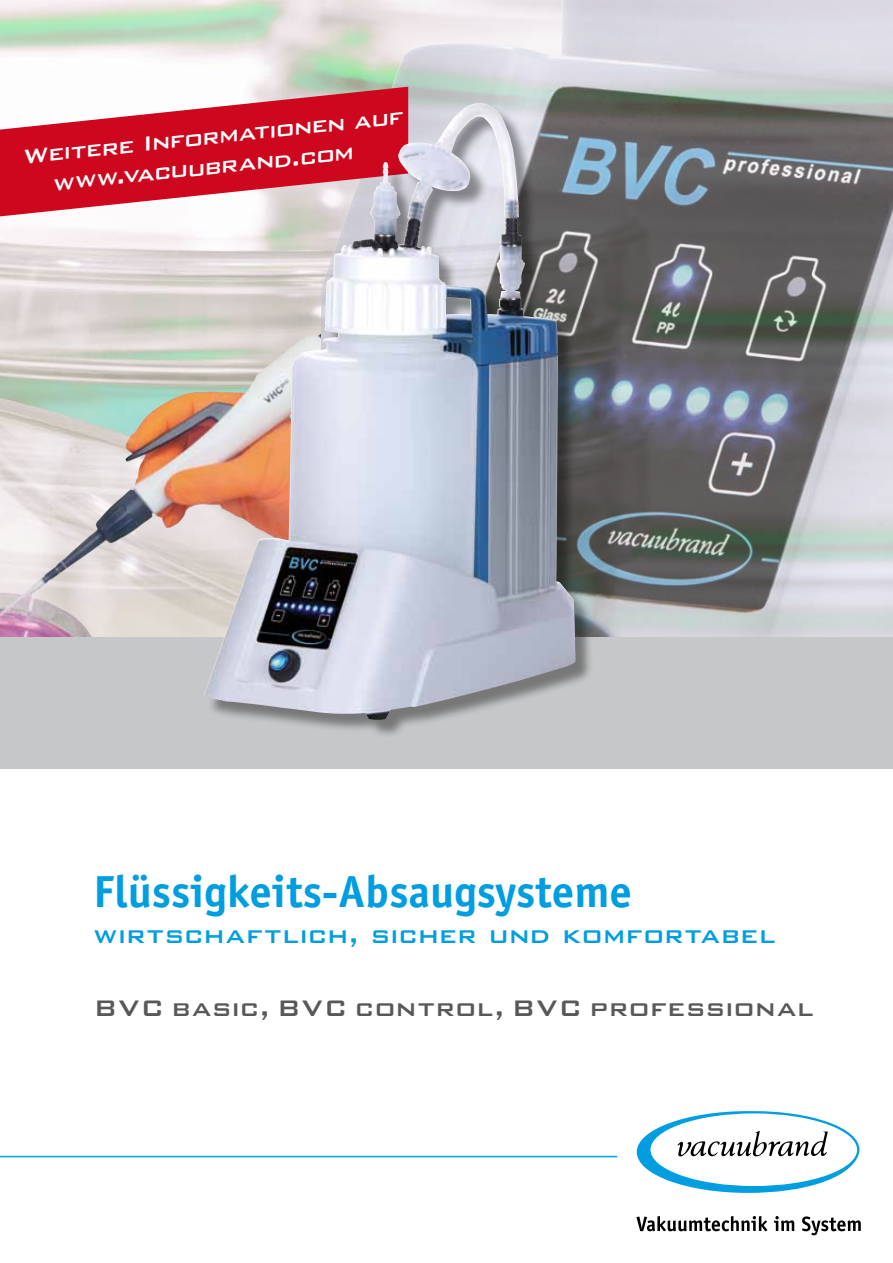
<style>
.page{position:relative;width:893px;height:1263px;background:#fff}
.page>*{position:absolute;margin:0;border:0;box-sizing:border-box;transform-origin:0 0}
.t1{font:700 45px "Officina Sans";color:#009ee0}
.t2{font:500 30px "Bank Gothic BT";letter-spacing:.01em;color:#58585a}
.t3{font:500 30px "Bank Gothic BT";letter-spacing:-.005em;color:#009ee0}
.t4{font:500 27px/30px "Bank Gothic BT";color:#fff}
</style>
<div class="page">
<img style="left:321px;top:0;width:572px;height:637px">
<svg style="left:0;top:87px;width:408px;height:129px;fill:#cd071e"></svg>
<svg style="left:636px;top:1216px;width:131px;height:15px"></svg>
<svg style="left:774px;top:1216px;width:20px;height:15px"></svg>
<svg style="left:802px;top:1216px;width:59px;height:19px"></svg>
<svg style="left:637px;top:1111px;width:222px;height:82px"></svg>
<hr style="left:0;top:1156px;width:617px;height:1px;background:#009ee0">
<img style="left:0;top:334px;width:207px;height:303px">
<div style="left:0;top:637px;width:893px;height:132px;background:#c6c7c8"></div>
<div style="left:207px;top:106px;width:387px;height:632px;background:#000;opacity:.4"></div>
<img style="left:370px;top:103px;width:110px;height:142px">
<p class="t4" style="left:48px;top:138px;width:356px;text-indent:-27px;rotate:-6deg">Weitere Informationen auf www.vacuubrand.com</p>
<h1 class="t1" style="left:94px;top:864px;width:540px">Flüssigkeits-Absaugsysteme</h1>
<p class="t3" style="left:94px;top:919px;width:683px">wirtschaftlich, sicher und komfortabel</p>
<p class="t2" style="left:94px;top:992px;width:721px">BVC basic, BVC control, BVC professional</p>
</div>
